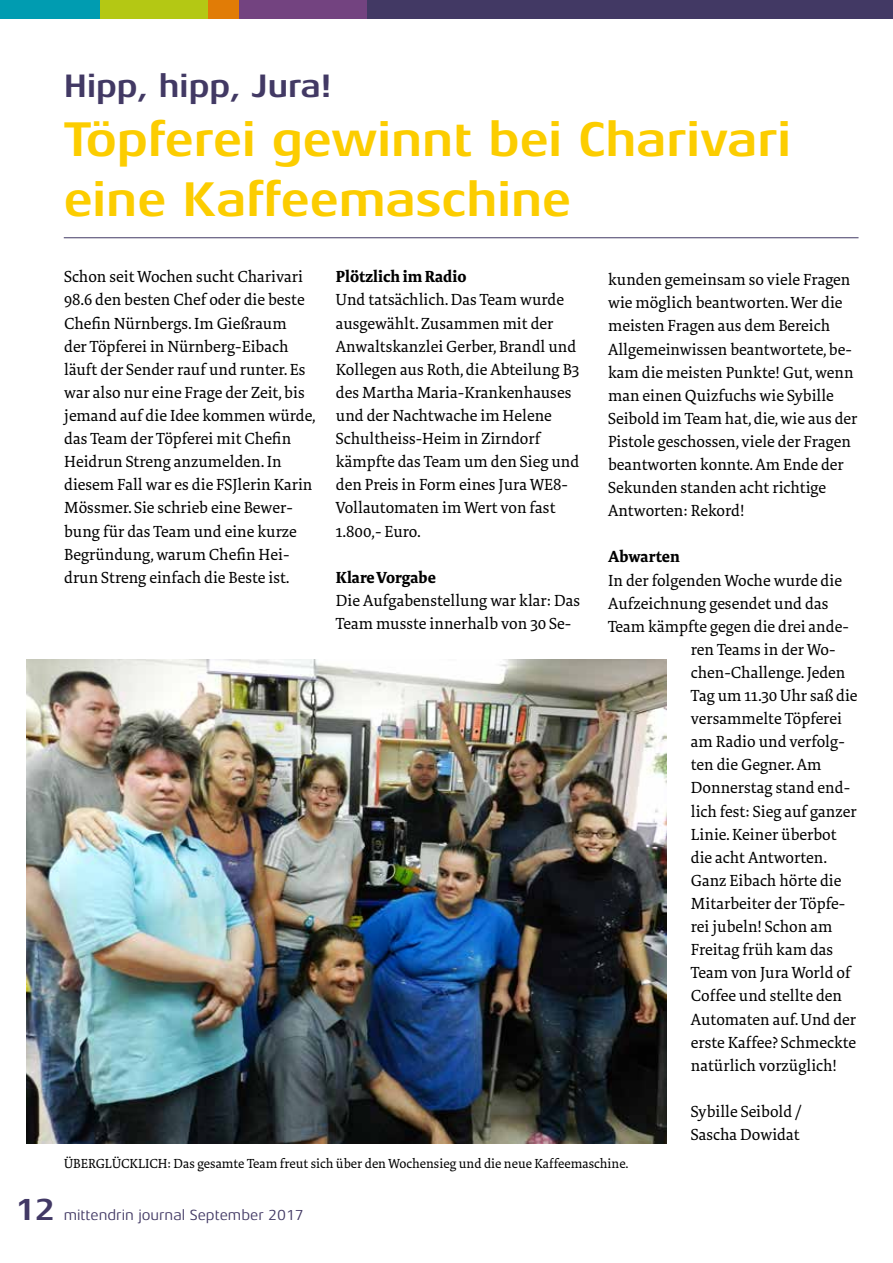
<style>
.page{position:relative;width:893px;height:1263px;background:#fff}
.page>*{position:absolute;margin:0;border:0;box-sizing:border-box;transform-origin:0 0}
.t1{font:700 49.5px/59.4px "Aeonis LT Pro";color:#fccd00}
.t2{font:700 33px "Aeonis LT Pro";color:#423964}
.t3{font:16.5px/23.1px "Tundra OT";color:#000}
.t4{font:700 16.5px "Tundra OT";color:#000}
.t5{font:15px "Aeonis LT Pro";color:#423964}
.t6{font:13.5px "Tundra OT";color:#000}
.s1{font-weight:700;font-size:31.5px;color:#423965}
</style>
<div class="page">
<div style="left:239px;top:0;width:128px;height:19px;background:#734380"></div>
<div style="left:207px;top:0;width:32px;height:19px;background:#e17c06"></div>
<div style="left:99px;top:0;width:108px;height:19px;background:#b4c814"></div>
<div style="left:0;top:0;width:99px;height:19px;background:#009cb1"></div>
<div style="left:367px;top:0;width:526px;height:19px;background:#423964"></div>
<hr style="left:64px;top:237px;width:794px;height:1px;background:#423965">
<img style="left:27px;top:659px;width:639px;height:484px">
<h2 class="t2" style="left:64px;top:68px;width:269px">Hipp, hipp, Jura!</h2>
<h1 class="t1" style="left:64px;top:110px;width:729px">Töpferei gewinnt bei Charivari eine Kaffeemaschine</h1>
<p class="t3" style="left:64px;top:266px;width:253px">Schon seit Wochen sucht Charivari 98.6 den besten Chef oder die beste Chefin Nürnbergs. Im Gießraum<br>der Töpferei in Nürnberg-Eibach läuft der Sender rauf und runter. Es war also nur eine Frage der Zeit, bis jemand auf die Idee kommen würde, das Team der Töpferei mit Chefin Heidrun Streng anzumelden. In diesem Fall war es die FSJlerin Karin Mössmer. Sie schrieb eine Bewer&shy;bung für das Team und eine kurze Begründung, warum Chefin Hei&shy;drun Streng einfach die Beste ist.</p>
<p class="t3" style="left:608px;top:269px;width:251px">kunden gemeinsam so viele Fragen wie möglich beantworten. Wer die meisten Fragen aus dem Bereich<br>Allgemeinwissen beantwortete, be&shy;kam die meisten Punkte! Gut, wenn man einen Quizfuchs wie Sybille<br>Seibold im Team hat, die, wie aus der<br>Pistole geschossen, viele der Fragen beantworten konnte. Am Ende der<br>Sekunden standen acht richtige<br>Antworten: Rekord!</p>
<p class="t4" style="left:336px;top:267px;width:132px">Plötzlich im Radio</p>
<p class="t3" style="left:336px;top:289px;width:245px">Und tatsächlich. Das Team wurde ausgewählt. Zusammen mit der<br>Anwaltskanzlei Gerber, Brandl und<br>Kollegen aus Roth, die Abteilung B3 des Martha Maria-Krankenhauses und der Nachtwache im Helene<br>Schultheiss-Heim in Zirndorf kämpfte das Team um den Sieg und den Preis in Form eines Jura WE8-<br>Vollautomaten im Wert von fast<br>1.800,- Euro.</p>
<p class="t4" style="left:336px;top:567px;width:101px">Klare Vorgabe</p>
<p class="t3" style="left:336px;top:589px;width:246px">Die Aufgabenstellung war klar: Das<br>Team musste innerhalb von 30 Se-</p>
<p class="t4" style="left:608px;top:547px;width:73px">Abwarten</p>
<p class="t3" style="left:608px;top:569px;width:235px">In der folgenden Woche wurde die</p>
<p class="t3" style="left:608px;top:592px;width:222px">Aufzeichnung gesendet und das</p>
<p class="t3" style="left:608px;top:615px;width:242px">Team kämpfte gegen die drei ande-</p>
<p class="t3" style="left:691px;top:638px;width:146px">ren Teams in der Wo-</p>
<p class="t3" style="left:691px;top:662px;width:156px">chen-Challenge. Jeden</p>
<p class="t3" style="left:691px;top:685px;width:168px">Tag um 11.30 Uhr saß die</p>
<p class="t3" style="left:691px;top:708px;width:153px">versammelte Töpferei</p>
<p class="t3" style="left:691px;top:731px;width:155px">am Radio und verfolg-</p>
<p class="t3" style="left:691px;top:754px;width:132px">ten die Gegner. Am</p>
<p class="t3" style="left:691px;top:777px;width:161px">Donnerstag stand end-</p>
<p class="t3" style="left:691px;top:800px;width:167px">lich fest: Sieg auf ganzer</p>
<p class="t3" style="left:691px;top:823px;width:147px">Linie. Keiner überbot</p>
<p class="t3" style="left:691px;top:846px;width:138px">die acht Antworten.</p>
<p class="t3" style="left:691px;top:869px;width:152px">Ganz Eibach hörte die</p>
<p class="t3" style="left:691px;top:893px;width:156px">Mitarbeiter der Töpfe-</p>
<p class="t3" style="left:691px;top:916px;width:143px">rei jubeln! Schon am</p>
<p class="t3" style="left:691px;top:939px;width:144px">Freitag früh kam das</p>
<p class="t3" style="left:691px;top:962px;width:161px">Team von Jura World of</p>
<p class="t3" style="left:691px;top:985px;width:153px">Coffee und stellte den</p>
<p class="t3" style="left:691px;top:1008px;width:167px">Automaten auf. Und der</p>
<p class="t3" style="left:691px;top:1031px;width:167px">erste Kaffee? Schmeckte</p>
<p class="t3" style="left:691px;top:1054px;width:148px">natürlich vorzüglich!</p>
<p class="t3" style="left:691px;top:1100px;width:112px">Sybille Seibold /<br>Sascha Dowidat</p>
<p class="t6" style="left:64px;top:1156px;width:566px">ÜBERGLÜCKLICH: Das gesamte Team freut sich über den Wochensieg und die neue Kaffeemaschine.</p>
<p class="t5" style="left:15px;top:1206px;width:290px"><span class="s1">12</span> mittendrin journal September 2017</p>
</div>
